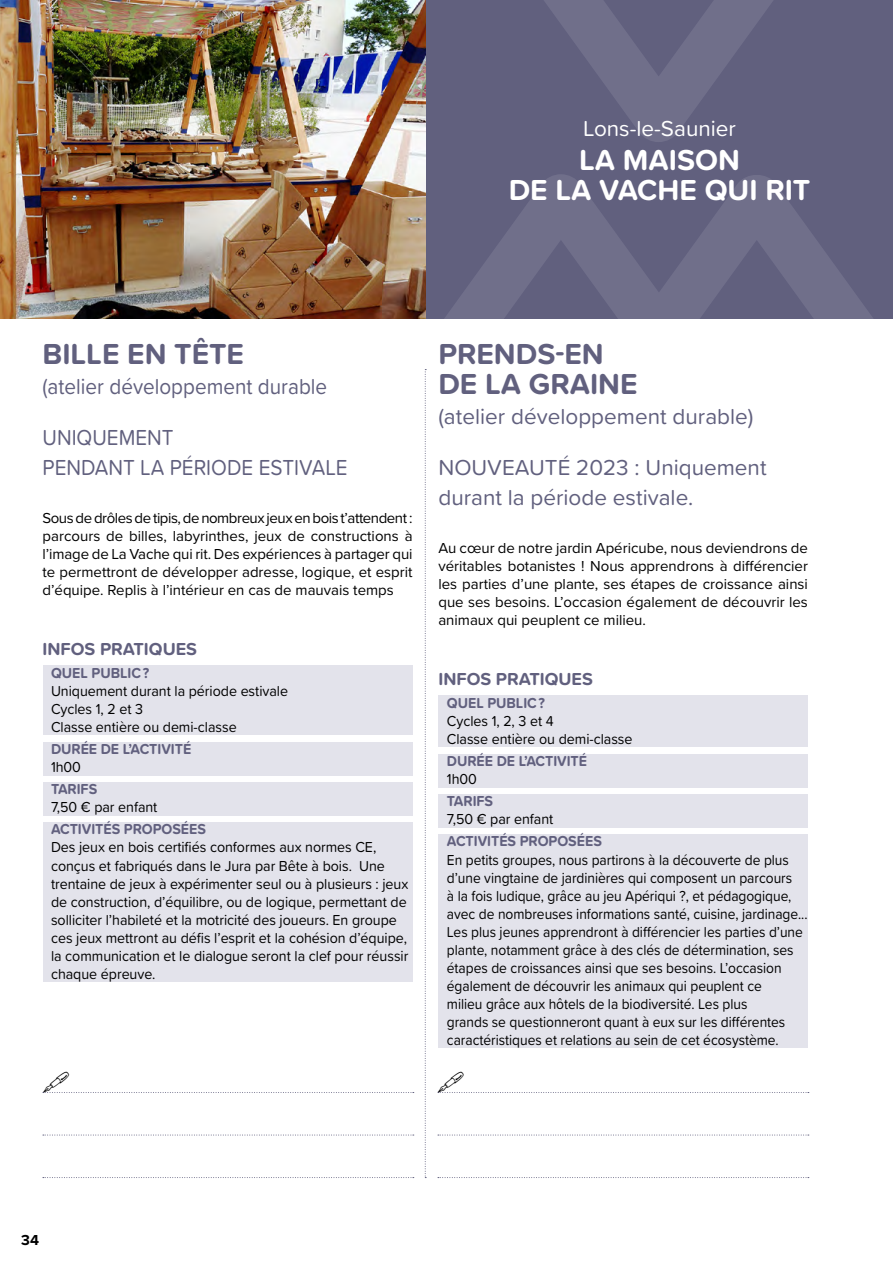
<style>
.page{position:relative;width:893px;height:1263px;background:#fff}
.page>*{position:absolute;margin:0;border:0;box-sizing:border-box;transform-origin:0 0}
.t1{font:700 30px/30px "Proxima Soft";color:#61607e}
.t2{font:700 30px/30px "Proxima Soft";color:#fff;text-align:center}
.t3{font:22.5px/30px "Proxima Soft";color:#61607e}
.t4{font:22.5px/30px "Proxima Soft";color:#61607e;scale:.92 1}
.t5{font:22.5px "Proxima Soft";color:#fff}
.t6{font:700 18px "Proxima Soft";color:#61607e}
.t7{font:15px/18px "Proxima Soft";letter-spacing:-.005em;color:#000;scale:.92 1}
.t8{font:15px/18px "Proxima Soft";letter-spacing:-.005em;color:#000;scale:.95 1}
.t9{font:15px/18px "Proxima Nova";color:#000;text-align:justify}
.t10{font:700 15px "Proxima Soft";letter-spacing:-.005em;color:#61607e;scale:.95 1}
.t11{font:700 15px "Proxima Nova";color:#000}
</style>
<div class="page">
<svg style="left:43px;top:1135px;width:371px;height:1px"></svg>
<svg style="left:43px;top:1177px;width:371px;height:1px"></svg>
<div style="left:425px;top:0;width:468px;height:319px;background:#61607e"></div>
<svg style="left:444px;top:174px;width:429px;height:145px"></svg>
<svg style="left:544px;top:0;width:229px;height:142px"></svg>
<img style="left:0;top:0;width:425px;height:319px">
<div style="left:43px;top:666px;width:369px;height:69px;background:#e3e3eb"></div>
<div style="left:43px;top:742px;width:369px;height:33px;background:#e3e3eb"></div>
<div style="left:43px;top:782px;width:369px;height:33px;background:#e3e3eb"></div>
<div style="left:43px;top:823px;width:369px;height:159px;background:#e3e3eb"></div>
<div style="left:438px;top:696px;width:370px;height:51px;background:#e3e3eb"></div>
<div style="left:438px;top:754px;width:370px;height:33px;background:#e3e3eb"></div>
<div style="left:438px;top:794px;width:370px;height:33px;background:#e3e3eb"></div>
<div style="left:438px;top:835px;width:370px;height:213px;background:#e3e3eb"></div>
<svg style="left:438px;top:1135px;width:371px;height:1px"></svg>
<svg style="left:438px;top:1177px;width:371px;height:1px"></svg>
<svg style="left:425px;top:369px;width:1px;height:809px"></svg>
<svg style="left:43px;top:1092px;width:371px;height:1px"></svg>
<svg style="left:438px;top:1092px;width:371px;height:1px"></svg>
<h2 class="t5" style="left:583px;top:112px;width:154px">Lons-le-Saunier</h2>
<h1 class="t2" style="left:509px;top:144px;width:303px">LA MAISON<br>DE LA VACHE QUI RIT</h1>
<h1 class="t1" style="left:43px;top:338px;width:203px">BILLE EN TÊTE</h1>
<h2 class="t4" style="left:43px;top:370px;width:311px">(atelier développement durable</h2>
<h2 class="t4" style="left:43px;top:421px;width:333px">UNIQUEMENT<br>PENDANT LA PÉRIODE ESTIVALE</h2>
<p class="t9" style="left:43px;top:508px;width:372px">Sous de drôles de tipis, de nombreux jeux en bois t’attendent : parcours de billes, labyrinthes, jeux de constructions à l’image de La Vache qui rit. Des expériences à partager qui te permettront de développer adresse, logique, et esprit d’équipe. Replis à l’intérieur en cas de mauvais temps</p>
<p class="t6" style="left:43px;top:636px;width:156px">INFOS PRATIQUES</p>
<p class="t10" style="left:51px;top:661px;width:105px">QUEL PUBLIC ?</p>
<p class="t8" style="left:51px;top:681px;width:251px">Uniquement durant la période estivale<br>Cycles 1, 2 et 3<br>Classe entière ou demi-classe</p>
<p class="t10" style="left:51px;top:738px;width:149px">DURÉE DE L’ACTIVITÉ</p>
<p class="t8" style="left:51px;top:757px;width:33px">1h00</p>
<p class="t10" style="left:51px;top:778px;width:50px">TARIFS</p>
<p class="t8" style="left:51px;top:797px;width:114px">7,50 € par enfant</p>
<p class="t10" style="left:51px;top:818px;width:165px">ACTIVITÉS PROPOSÉES</p>
<p class="t8" style="left:51px;top:838px;width:378px">Des jeux en bois certifiés conformes aux normes CE, conçus et fabriqués dans le Jura par Bête à bois. Une trentaine de jeux à expérimenter seul ou à plusieurs : jeux de construction, d’équilibre, ou de logique, permettant de solliciter l’habileté et la motricité des joueurs. En groupe ces jeux mettront au défis l’esprit et la cohésion d’équipe, la communication et le dialogue seront la clef pour réussir chaque épreuve.</p>
<h1 class="t1" style="left:438px;top:338px;width:201px">PRENDS-EN<br>DE LA GRAINE</h1>
<h2 class="t3" style="left:438px;top:400px;width:317px">(atelier développement durable)</h2>
<h2 class="t3" style="left:438px;top:451px;width:330px">NOUVEAUTÉ 2023 : Uniquement durant la période estivale.</h2>
<p class="t9" style="left:438px;top:538px;width:371px">Au cœur de notre jardin Apéricube, nous deviendrons de véritables botanistes ! Nous apprendrons à différencier les parties d’une plante, ses étapes de croissance ainsi que ses besoins. L’occasion également de découvrir les animaux qui peuplent ce milieu.</p>
<p class="t6" style="left:438px;top:666px;width:156px">INFOS PRATIQUES</p>
<p class="t10" style="left:447px;top:691px;width:105px">QUEL PUBLIC ?</p>
<p class="t8" style="left:447px;top:711px;width:197px">Cycles 1, 2, 3 et 4<br>Classe entière ou demi-classe</p>
<p class="t10" style="left:447px;top:750px;width:149px">DURÉE DE L’ACTIVITÉ</p>
<p class="t8" style="left:447px;top:769px;width:33px">1h00</p>
<p class="t10" style="left:447px;top:790px;width:50px">TARIFS</p>
<p class="t8" style="left:447px;top:809px;width:114px">7,50 € par enfant</p>
<p class="t10" style="left:447px;top:830px;width:165px">ACTIVITÉS PROPOSÉES</p>
<p class="t7" style="left:447px;top:850px;width:393px">En petits groupes, nous partirons à la découverte de plus d’une vingtaine de jardinières qui composent un parcours<br>à la fois ludique, grâce au jeu Apériqui ?, et pédagogique, avec de nombreuses informations santé, cuisine, jardinage...<br>Les plus jeunes apprendront à différencier les parties d’une plante, notamment grâce à des clés de détermination, ses étapes de croissances ainsi que ses besoins. L’occasion également de découvrir les animaux qui peuplent ce<br>milieu grâce aux hôtels de la biodiversité. Les plus<br>grands se questionneront quant à eux sur les différentes caractéristiques et relations au sein de cet écosystème.</p>
<p class="t11" style="left:21px;top:1229px;width:19px">34</p>
</div>
